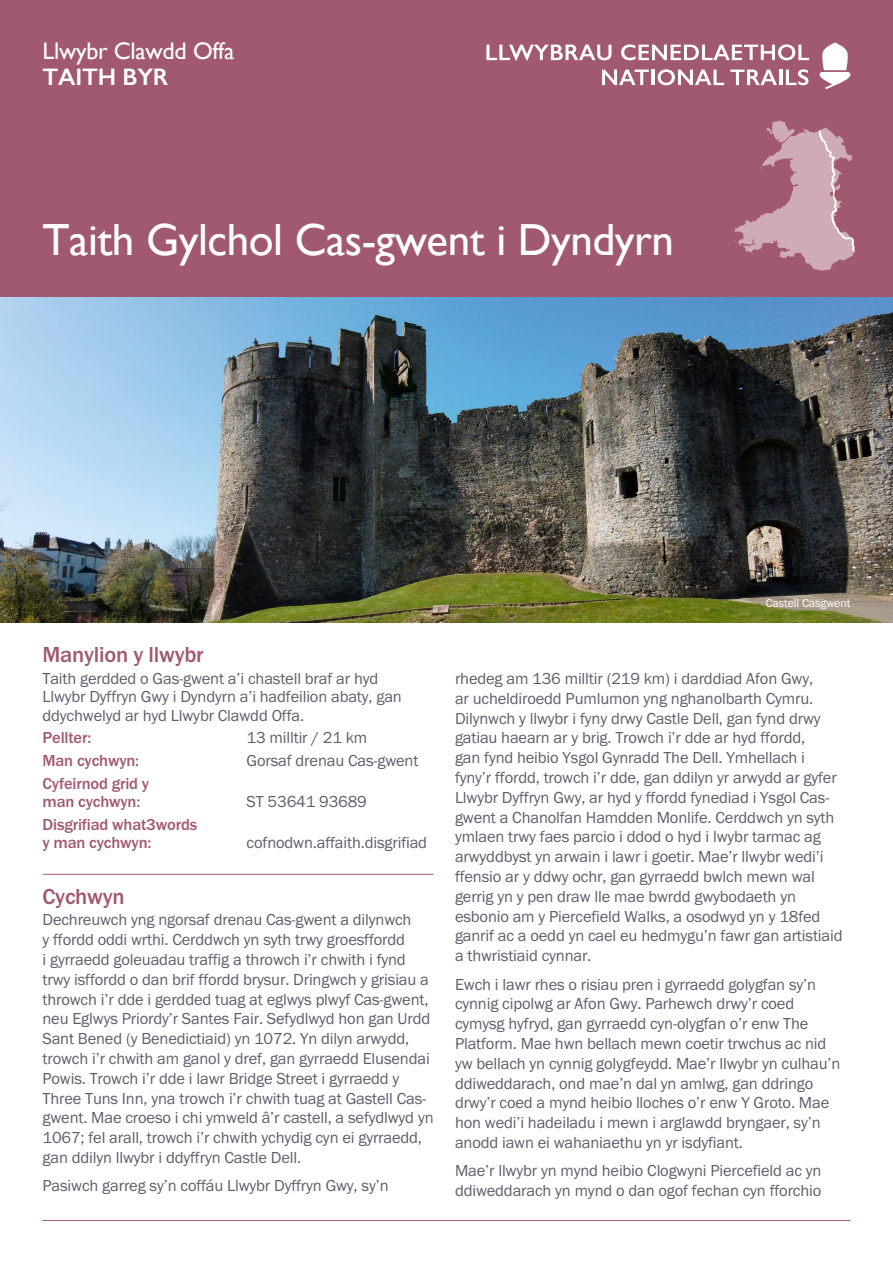
<style>
.page{position:relative;width:893px;height:1263px;background:#fff}
.page>*{position:absolute;margin:0;border:0;box-sizing:border-box;transform-origin:0 0}
.t1{font:45px "Gill Sans";letter-spacing:-.01em;color:#fff}
.t2{font:24px "Gill Sans";letter-spacing:-.01em;color:#fff}
.t3{font:600 24px "Gill Sans";letter-spacing:-.01em;color:#fff}
.t4{font:500 22.5px "Franklin Gothic URW";letter-spacing:-.01em;color:#a1596f}
.body_copy{font:16.5px/19.8px "Franklin Gothic URW Boo";letter-spacing:-.01em;color:#615c6c}
.P1{font:16.5px/18.3px "Franklin Gothic URW Boo";letter-spacing:-.01em;color:#615c6c}
.P1-2{font:500 16.5px/18.3px "Franklin Gothic URW";letter-spacing:-.01em;color:#a1596f}
.body_copy-2{font:12px "Franklin Gothic URW Boo";letter-spacing:-.01em;color:#fff}
</style>
<div class="page">
<div style="left:0;top:0;width:893px;height:623px;background:#a1596f"></div>
<img style="left:0;top:298px;width:893px;height:325px">
<svg style="left:820px;top:43px;width:30px;height:46px"></svg>
<svg style="left:602px;top:70px;width:47px;height:15px"></svg>
<hr style="left:651px;top:70px;width:3px;height:15px;background:#fff">
<svg style="left:658px;top:69px;width:66px;height:16px"></svg>
<svg style="left:730px;top:70px;width:47px;height:15px"></svg>
<hr style="left:779px;top:70px;width:3px;height:15px;background:#fff">
<svg style="left:786px;top:69px;width:22px;height:16px"></svg>
<svg style="left:486px;top:45px;width:125px;height:15px"></svg>
<svg style="left:621px;top:44px;width:188px;height:16px"></svg>
<hr style="left:43px;top:1220px;width:807px;height:1px;background:#a1596f">
<hr style="left:43px;top:874px;width:391px;height:1px;background:#a1596f">
<svg style="left:733px;top:121px;width:122px;height:150px"></svg>
<h2 class="t2" style="left:43px;top:37px;width:193px">Llwybr Clawdd Offa</h2>
<h2 class="t3" style="left:43px;top:63px;width:127px">TAITH BYR</h2>
<h1 class="t1" style="left:43px;top:213px;width:633px">Taith Gylchol Cas-gwent i Dyndyrn</h1>
<h2 class="t4" style="left:43px;top:641px;width:163px">Manylion y llwybr</h2>
<p class="body_copy-2" style="left:766px;top:595px;width:86px">Castell Casgwent</p>
<p class="P1" style="left:43px;top:669px;width:361px">Taith gerdded o Gas-gwent a’i chastell braf ar hyd<br>Llwybr Dyffryn Gwy i Dyndyrn a’i hadfeilion abaty, gan ddychwelyd ar hyd Llwybr Clawdd Offa.</p>
<p class="P1-2" style="left:43px;top:728px;width:50px">Pellter:</p>
<p class="P1" style="left:247px;top:728px;width:122px">13 milltir / 21 km</p>
<p class="P1-2" style="left:43px;top:751px;width:98px">Man cychwyn:</p>
<p class="P1" style="left:247px;top:751px;width:173px">Gorsaf drenau Cas-gwent</p>
<p class="P1-2" style="left:43px;top:774px;width:108px">Cyfeirnod grid y man cychwyn:</p>
<p class="P1" style="left:247px;top:792px;width:122px">ST 53641 93689</p>
<p class="P1-2" style="left:43px;top:815px;width:156px">Disgrifiad what3words y man cychwyn:</p>
<p class="P1" style="left:247px;top:833px;width:182px">cofnodwn.affaith.disgrifiad</p>
<h2 class="t4" style="left:43px;top:882px;width:84px">Cychwyn</h2>
<p class="body_copy" style="left:43px;top:909px;width:393px">Dechreuwch yng ngorsaf drenau Cas-gwent a dilynwch<br>y ffordd oddi wrthi. Cerddwch yn syth trwy groesffordd<br>i gyrraedd goleuadau traffig a throwch i’r chwith i fynd trwy isffordd o dan brif ffordd brysur. Dringwch y grisiau a throwch i’r dde i gerdded tuag at eglwys plwyf Cas-gwent, neu Eglwys Priordy’r Santes Fair. Sefydlwyd hon gan Urdd Sant Bened (y Benedictiaid) yn 1072. Yn dilyn arwydd, trowch i’r chwith am ganol y dref, gan gyrraedd Elusendai Powis. Trowch i’r dde i lawr Bridge Street i gyrraedd y Three Tuns Inn, yna trowch i’r chwith tuag at Gastell Cas&shy;gwent. Mae croeso i chi ymweld â’r castell, a sefydlwyd yn 1067; fel arall, trowch i’r chwith ychydig cyn ei gyrraedd, gan ddilyn llwybr i ddyffryn Castle Dell.</p>
<p class="body_copy" style="left:43px;top:1175px;width:348px">Pasiwch garreg sy’n coffáu Llwybr Dyffryn Gwy, sy’n</p>
<p class="body_copy" style="left:455px;top:668px;width:389px">rhedeg am 136 milltir (219 km) i darddiad Afon Gwy,<br>ar ucheldiroedd Pumlumon yng nghanolbarth Cymru.<br>Dilynwch y llwybr i fyny drwy Castle Dell, gan fynd drwy gatiau haearn ar y brig. Trowch i’r dde ar hyd ffordd,<br>gan fynd heibio Ysgol Gynradd The Dell. Ymhellach i fyny’r ffordd, trowch i’r dde, gan ddilyn yr arwydd ar gyfer Llwybr Dyffryn Gwy, ar hyd y ffordd fynediad i Ysgol Cas&shy;gwent a Chanolfan Hamdden Monlife. Cerddwch yn syth ymlaen trwy faes parcio i ddod o hyd i lwybr tarmac ag arwyddbyst yn arwain i lawr i goetir. Mae’r llwybr wedi’i ffensio ar y ddwy ochr, gan gyrraedd bwlch mewn wal gerrig yn y pen draw lle mae bwrdd gwybodaeth yn esbonio am y Piercefield Walks, a osodwyd yn y 18fed ganrif ac a oedd yn cael eu hedmygu’n fawr gan artistiaid a thwristiaid cynnar.</p>
<p class="body_copy" style="left:455px;top:974px;width:387px">Ewch i lawr rhes o risiau pren i gyrraedd golygfan sy’n cynnig cipolwg ar Afon Gwy. Parhewch drwy’r coed cymysg hyfryd, gan gyrraedd cyn-olygfan o’r enw The Platform. Mae hwn bellach mewn coetir trwchus ac nid yw bellach yn cynnig golygfeydd. Mae’r llwybr yn culhau’n ddiweddarach, ond mae’n dal yn amlwg, gan ddringo drwy’r coed a mynd heibio lloches o’r enw Y Groto. Mae hon wedi’i hadeiladu i mewn i arglawdd bryngaer, sy’n anodd iawn ei wahaniaethu yn yr isdyfiant.</p>
<p class="body_copy" style="left:455px;top:1160px;width:368px">Mae’r llwybr yn mynd heibio Clogwyni Piercefield ac yn ddiweddarach yn mynd o dan ogof fechan cyn fforchio</p>
</div>
